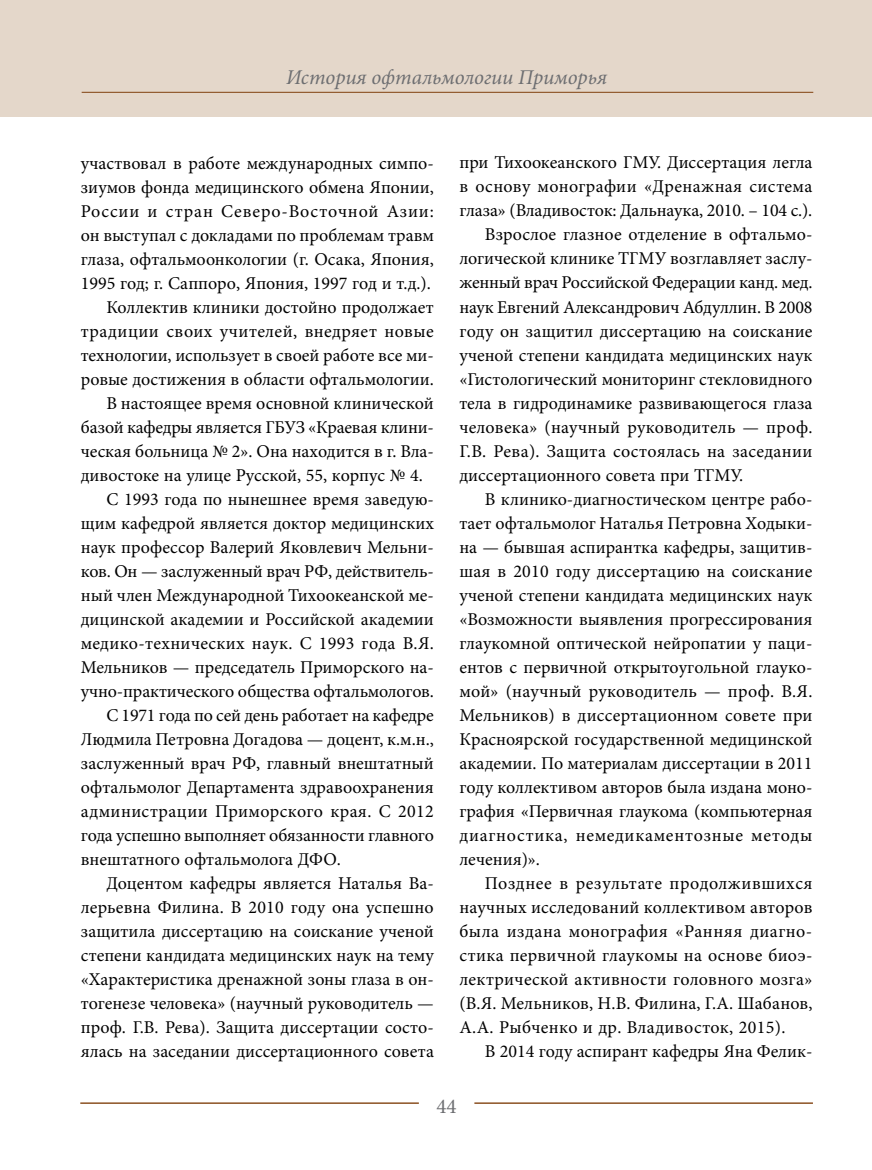
<style>
.page{position:relative;width:872px;height:1170px;background:#fff}
.page>*{position:absolute;margin:0;border:0;box-sizing:border-box;transform-origin:0 0}
.t1{font:italic 21px "Minion Pro";color:#6d6e71}
.t2{font:21px "Minion Pro";color:#6d6e71}
.t3{font:18px "Minion Pro";color:#000}
.t4{font:18px "Minion Pro";letter-spacing:.02em;color:#000}
.t5{font:18px "Minion Pro";letter-spacing:.03em;color:#000}
.t6{font:18px "Minion Pro";letter-spacing:.025em;color:#000}
.t7{font:18px "Minion Pro";letter-spacing:.04em;color:#000}
.t8{font:18px "Minion Pro";letter-spacing:.045em;color:#000}
</style>
<div class="page">
<div style="left:0;top:0;width:872px;height:117px;background:#e4d7ca"></div>
<hr style="left:82px;top:92px;width:731px;height:1px;background:#8b5123">
<hr style="left:80px;top:1102px;width:339px;height:1px;background:#8b5123">
<hr style="left:474px;top:1102px;width:339px;height:1px;background:#8b5123">
<p class="t1" style="left:286px;top:63px;width:323px">История офтальмологии Приморья</p>
<p class="t3" style="left:81px;top:151px;width:354px">участвовал в работе международных симпо-</p>
<p class="t3" style="left:81px;top:175px;width:354px">зиумов фонда медицинского обмена Японии,</p>
<p class="t8" style="left:81px;top:199px;width:354px">России и стран Северо-Восточной Азии:</p>
<p class="t3" style="left:81px;top:223px;width:354px">он выступал с докладами по проблемам травм</p>
<p class="t3" style="left:81px;top:247px;width:354px">глаза, офтальмоонкологии (г. Осака, Япония,</p>
<p class="t3" style="left:81px;top:271px;width:352px">1995 год; г. Саппоро, Япония, 1997 год и т.д.).</p>
<p class="t3" style="left:106px;top:295px;width:329px">Коллектив клиники достойно продолжает</p>
<p class="t6" style="left:81px;top:319px;width:354px">традиции своих учителей, внедряет новые</p>
<p class="t3" style="left:81px;top:343px;width:354px">технологии, использует в своей работе все ми-</p>
<p class="t3" style="left:81px;top:367px;width:354px">ровые достижения в области офтальмологии.</p>
<p class="t3" style="left:106px;top:391px;width:329px">В настоящее время основной клинической</p>
<p class="t3" style="left:81px;top:415px;width:354px">базой кафедры является ГБУЗ «Краевая клини-</p>
<p class="t3" style="left:81px;top:439px;width:354px">ческая больница № 2». Она находится в г. Вла-</p>
<p class="t3" style="left:81px;top:463px;width:343px">дивостоке на улице Русской, 55, корпус № 4.</p>
<p class="t3" style="left:106px;top:487px;width:329px">С 1993 года по нынешнее время заведую-</p>
<p class="t3" style="left:81px;top:511px;width:354px">щим кафедрой является доктор медицинских</p>
<p class="t3" style="left:81px;top:535px;width:354px">наук профессор Валерий Яковлевич Мельни-</p>
<p class="t3" style="left:81px;top:559px;width:354px">ков. Он — заслуженный врач РФ, действитель-</p>
<p class="t3" style="left:81px;top:583px;width:354px">ный член Международной Тихоокеанской ме-</p>
<p class="t3" style="left:81px;top:607px;width:354px">дицинской академии и Российской академии</p>
<p class="t4" style="left:81px;top:631px;width:354px">медико-технических наук. С 1993 года В.Я.</p>
<p class="t3" style="left:81px;top:655px;width:354px">Мельников — председатель Приморского на-</p>
<p class="t3" style="left:81px;top:679px;width:354px">учно-практического общества офтальмологов.</p>
<p class="t3" style="left:106px;top:703px;width:329px">С 1971 года по сей день работает на кафедре</p>
<p class="t3" style="left:81px;top:727px;width:354px">Людмила Петровна Догадова — доцент, к.м.н.,</p>
<p class="t3" style="left:81px;top:751px;width:354px">заслуженный врач РФ, главный внештатный</p>
<p class="t3" style="left:81px;top:775px;width:354px">офтальмолог Департамента здравоохранения</p>
<p class="t4" style="left:81px;top:799px;width:354px">администрации Приморского края. С 2012</p>
<p class="t3" style="left:81px;top:823px;width:354px">года успешно выполняет обязанности главного</p>
<p class="t3" style="left:81px;top:847px;width:261px">внештатного офтальмолога ДФО.</p>
<p class="t3" style="left:106px;top:871px;width:329px">Доцентом кафедры является Наталья Ва-</p>
<p class="t3" style="left:81px;top:895px;width:354px">лерьевна Филина. В 2010 году она успешно</p>
<p class="t3" style="left:81px;top:919px;width:354px">защитила диссертацию на соискание ученой</p>
<p class="t3" style="left:81px;top:943px;width:354px">степени кандидата медицинских наук на тему</p>
<p class="t3" style="left:81px;top:967px;width:354px">«Характеристика дренажной зоны глаза в он-</p>
<p class="t3" style="left:81px;top:991px;width:354px">тогенезе человека» (научный руководитель —</p>
<p class="t3" style="left:81px;top:1015px;width:354px">проф. Г.В. Рева). Защита диссертации состо-</p>
<p class="t3" style="left:81px;top:1039px;width:354px">ялась на заседании диссертационного совета</p>
<p class="t3" style="left:459px;top:151px;width:354px">при Тихоокеанского ГМУ. Диссертация легла</p>
<p class="t4" style="left:459px;top:175px;width:354px">в основу монографии «Дренажная система</p>
<p class="t3" style="left:459px;top:199px;width:354px">глаза» (Владивосток: Дальнаука, 2010. – 104 с.).</p>
<p class="t3" style="left:485px;top:223px;width:329px">Взрослое глазное отделение в офтальмо-</p>
<p class="t3" style="left:459px;top:247px;width:354px">логической клинике ТГМУ возглавляет заслу-</p>
<p class="t3" style="left:459px;top:271px;width:354px">женный врач Российской Федерации канд. мед.</p>
<p class="t3" style="left:459px;top:295px;width:354px">наук Евгений Александрович Абдуллин. В 2008</p>
<p class="t3" style="left:459px;top:319px;width:354px">году он защитил диссертацию на соискание</p>
<p class="t3" style="left:459px;top:343px;width:354px">ученой степени кандидата медицинских наук</p>
<p class="t3" style="left:459px;top:366px;width:354px">«Гистологический мониторинг стекловидного</p>
<p class="t3" style="left:459px;top:390px;width:354px">тела в гидродинамике развивающегося глаза</p>
<p class="t3" style="left:459px;top:414px;width:354px">человека» (научный руководитель — проф.</p>
<p class="t4" style="left:459px;top:438px;width:354px">Г.В. Рева). Защита состоялась на заседании</p>
<p class="t3" style="left:459px;top:462px;width:285px">диссертационного совета при ТГМУ.</p>
<p class="t3" style="left:485px;top:486px;width:329px">В клинико-диагностическом центре рабо-</p>
<p class="t3" style="left:459px;top:510px;width:354px">тает офтальмолог Наталья Петровна Ходыки-</p>
<p class="t3" style="left:459px;top:534px;width:354px">на — бывшая аспирантка кафедры, защитив-</p>
<p class="t3" style="left:459px;top:558px;width:354px">шая в 2010 году диссертацию на соискание</p>
<p class="t3" style="left:459px;top:582px;width:354px">ученой степени кандидата медицинских наук</p>
<p class="t3" style="left:459px;top:606px;width:354px">«Возможности выявления прогрессирования</p>
<p class="t3" style="left:459px;top:630px;width:354px">глаукомной оптической нейропатии у паци-</p>
<p class="t3" style="left:459px;top:654px;width:354px">ентов с первичной открытоугольной глауко-</p>
<p class="t3" style="left:459px;top:678px;width:354px">мой» (научный руководитель — проф. В.Я.</p>
<p class="t3" style="left:459px;top:702px;width:354px">Мельников) в диссертационном совете при</p>
<p class="t3" style="left:459px;top:726px;width:354px">Красноярской государственной медицинской</p>
<p class="t3" style="left:459px;top:750px;width:354px">академии. По материалам диссертации в 2011</p>
<p class="t3" style="left:459px;top:774px;width:354px">году коллективом авторов была издана моно-</p>
<p class="t3" style="left:459px;top:798px;width:354px">графия «Первичная глаукома (компьютерная</p>
<p class="t7" style="left:459px;top:822px;width:354px">диагностика, немедикаментозные методы</p>
<p class="t3" style="left:459px;top:846px;width:82px">лечения)».</p>
<p class="t5" style="left:485px;top:870px;width:329px">Позднее в результате продолжившихся</p>
<p class="t3" style="left:459px;top:894px;width:354px">научных исследований коллективом авторов</p>
<p class="t5" style="left:459px;top:918px;width:354px">была издана монография «Ранняя диагно-</p>
<p class="t4" style="left:459px;top:942px;width:354px">стика первичной глаукомы на основе биоэ-</p>
<p class="t4" style="left:459px;top:966px;width:354px">лектрической активности головного мозга»</p>
<p class="t3" style="left:459px;top:990px;width:355px">(В.Я. Мельников, Н.В. Филина, Г.А. Шабанов,</p>
<p class="t4" style="left:459px;top:1014px;width:327px">А.А. Рыбченко и др. Владивосток, 2015).</p>
<p class="t3" style="left:485px;top:1038px;width:329px">В 2014 году аспирант кафедры Яна Фелик-</p>
<p class="t2" style="left:436px;top:1092px;width:22px">44</p>
</div>
